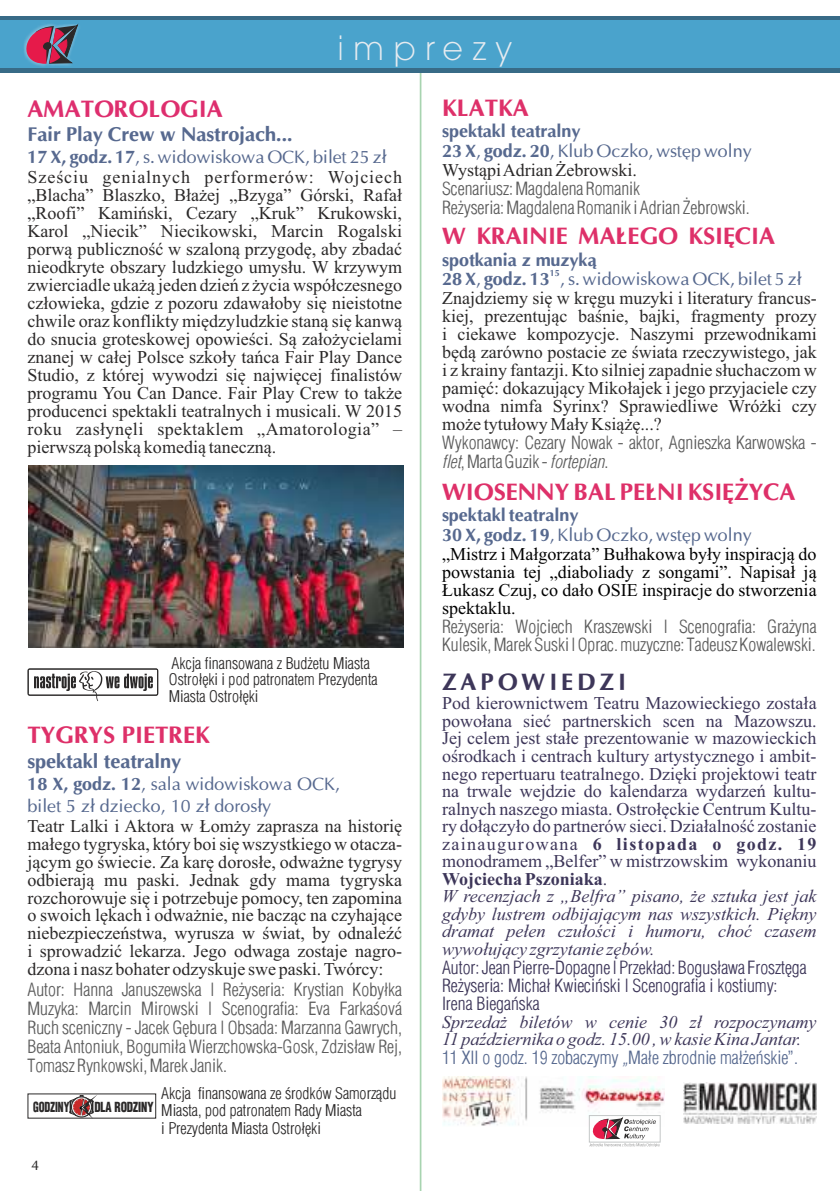
<style>
.page{position:relative;width:840px;height:1191px;background:#fff}
.page>*{position:absolute;margin:0;border:0;box-sizing:border-box;transform-origin:0 0}
.t1{font:32px "EFN Straight New";letter-spacing:.29em;color:#e6ebf0}
.t2{font:700 24px "Ottawapl";color:#de3069}
.t3{font:700 24px "Ottawapl";color:#de2e6e}
.t4{font:700 24px "Ottawapl";color:#3d3659}
.t5{font:700 20px "Ottawapl";color:#57698f}
.t6{font:18px/18px "Times New Roman";color:#2b2929;text-align:justify}
.t7{font:18px/17.6px "Times New Roman";color:#3d3659}
.t8{font:18px/18.8px "Switz Cond Lightpl";color:#5c5c5c}
.t9{font:18px/18px "Times New Roman";color:#000;text-align:justify}
.t10{font:18px/22px "Ottawapl";color:#57698f}
.t11{font:700 18px/19.8px "Ottawapl";color:#57698f}
.t12{font:18px/18.4px "Switz Cond Lightpl";color:#3d3659}
.t13{font:italic 18px/17.6px "Times New Roman";color:#3d3659}
.t14{font:18px "Switz Cond Lightpl";color:#57698f}
.t15{font:16px/16.8px "Switz Cond Lightpl";color:#2b2929}
.t16{font:14px "Ottawapl";color:#2b2929}
.t17{font:13.8px "Switz Cond Blackpl";color:#2b2929;scale:.83 1}
.t18{font:13.8px "Switz Cond Blackpl";color:#2b2929;scale:.77 1}
.t19{font:700 9px "Ottawapl";color:#57698f}
.s1{font-weight:700}
.s2{font-weight:400}
.s3{font-style:italic}
</style>
<div class="page">
<hr style="left:419px;top:71px;width:2px;height:1120px;background:#a8d4b0">
<div style="left:0;top:16px;width:839px;height:57px;background:#386b87"></div>
<div style="left:0;top:21px;width:839px;height:47px;background:#4aa3cc"></div>
<svg style="left:24px;top:23px;width:55px;height:43px"></svg>
<svg style="left:27px;top:1093px;width:129px;height:25px"></svg>
<img style="left:28px;top:465px;width:375px;height:182px">
<svg style="left:28px;top:668px;width:130px;height:33px"></svg>
<img style="left:442px;top:1076px;width:222px;height:50px">
<img style="left:683px;top:1082px;width:132px;height:41px">
<div style="left:588px;top:1115px;width:72px;height:27px;border:1px solid #c4c7c7"></div>
<svg style="left:587px;top:1116px;width:72px;height:31px"></svg>
<h1 class="t1" style="left:337px;top:36px;width:176px">imprezy</h1>
<h2 class="t3" style="left:28px;top:98px;width:196px">AMATOROLOGIA</h2>
<p class="t5" style="left:28px;top:126px;width:266px">Fair Play Crew w Nastrojach...</p>
<p class="t10" style="left:28px;top:148px;width:360px"><span class="s1">17 X, godz. 17</span>, s. widowiskowa OCK, bilet 25 zł</p>
<p class="t6" style="left:27px;top:170px;width:376px">Sześciu genialnych performerów: Wojciech „Blacha” Blaszko, Błażej „Bzyga” Górski, Rafał „Roofi” Kamiński, Cezary „Kruk” Krukowski, Karol „Niecik” Niecikowski, Marcin Rogalski porwą publiczność w szaloną przygodę, aby zbadać nieodkryte obszary ludzkiego umysłu. W krzywym zwierciadle ukażą jeden dzień z życia współczesnego człowieka, gdzie z pozoru zdawałoby się nieistotne chwile oraz konflikty międzyludzkie staną się kanwą do snucia groteskowej opowieści. Są założycielami znanej w całej Polsce szkoły tańca Fair Play Dance Studio, z której wywodzi się najwięcej finalistów programu You Can Dance. Fair Play Crew to także producenci spektakli teatralnych i musicali. W 2015 roku zasłynęli spektaklem „Amatorologia” – pierwszą polską komedią taneczną.</p>
<p class="t15" style="left:169px;top:655px;width:210px">Akcja finansowana z Budżetu Miasta<br>Ostrołęki i pod patronatem Prezydenta<br>Miasta Ostrołęki</p>
<h2 class="t2" style="left:27px;top:724px;width:184px">TYGRYS PIETREK</h2>
<p class="t5" style="left:27px;top:752px;width:155px">spektakl teatralny</p>
<p class="t10" style="left:27px;top:774px;width:314px"><span class="s1">18 X, godz. 12</span>, sala widowiskowa OCK, bilet 5 zł dziecko, 10 zł dorosły</p>
<p class="t6" style="left:27px;top:818px;width:376px">Teatr Lalki i Aktora w Łomży zaprasza na historię małego tygryska, który boi się wszystkiego w otacza&shy;jącym go świecie. Za karę dorosłe, odważne tygrysy odbierają mu paski. Jednak gdy mama tygryska rozchorowuje się i potrzebuje pomocy, ten zapomina o swoich lękach i odważnie, nie bacząc na czyhające niebezpieczeństwa, wyrusza w świat, by odnaleźć i sprowadzić lekarza. Jego odwaga zostaje nagro&shy;dzona i nasz bohater odzyskuje swe paski. Twórcy:</p>
<p class="t8" style="left:27px;top:981px;width:376px;text-align:justify">Autor: Hanna Januszewska l Reżyseria: Krystian Kobyłka Muzyka: Marcin Mirowski l Scenografia: Eva Farkaśová Ruch sceniczny - Jacek Gębura l Obsada: Marzanna Gawrych, Beata Antoniuk, Bogumiła Wierzchowska-Gosk, Zdzisław Rej, Tomasz Rynkowski, Marek Janik.</p>
<p class="t15" style="left:161px;top:1085px;width:236px">Akcja finansowana ze środków Samorządu<br>Miasta, pod patronatem Rady Miasta</p>
<p class="t15" style="left:161px;top:1121px;width:161px">i Prezydenta Miasta Ostrołęki</p>
<p class="t16" style="left:31px;top:1159px;width:9px">4</p>
<p class="t18" style="left:33px;top:1101px;width:49px">GODZINY</p>
<p class="t17" style="left:94px;top:1101px;width:73px">DLA RODZINY</p>
<h2 class="t2" style="left:442px;top:97px;width:88px">KLATKA</h2>
<p class="t11" style="left:442px;top:123px;width:311px">spektakl teatralny<br>23 X<span class="s2">,</span> godz. 20<span class="s2">, Klub Oczko, wstęp wolny</span></p>
<p class="t6" style="left:442px;top:162px;width:196px">Wystąpi Adrian Żebrowski.</p>
<p class="t8" style="left:442px;top:180px;width:309px">Scenariusz: Magdalena Romanik<br>Reżyseria: Magdalena Romanik i Adrian Żebrowski.</p>
<h2 class="t2" style="left:442px;top:226px;width:334px">W KRAINIE MAŁEGO KSIĘCIA</h2>
<p class="t11" style="left:442px;top:251px;width:156px">spotkania z muzyką</p>
<p class="t19" style="left:549px;top:269px;width:11px">15</p>
<p class="t10" style="left:442px;top:270px;width:361px"><span class="s1">28 X</span>, <span class="s1">godz. 13</span> , s. widowiskowa OCK, bilet 5 zł</p>
<p class="t6" style="left:442px;top:291px;width:376px">Znajdziemy się w kręgu muzyki i literatury francus&shy;kiej, prezentując baśnie, bajki, fragmenty prozy i ciekawe kompozycje. Naszymi przewodnikami będą zarówno postacie ze świata rzeczywistego, jak i z krainy fantazji. Kto silniej zapadnie słuchaczom w pamięć: dokazujący Mikołajek i jego przyjaciele czy wodna nimfa Syrinx? Sprawiedliwe Wróżki czy może tytułowy Mały Książę...?</p>
<p class="t8" style="left:442px;top:434px;width:376px">Wykonawcy: Cezary Nowak - aktor, Agnieszka Karwowska - <span class="s3">flet</span>, Marta Guzik - <span class="s3">fortepian</span>.</p>
<h2 class="t2" style="left:442px;top:481px;width:354px">WIOSENNY BAL PEŁNI KSIĘŻYCA</h2>
<p class="t11" style="left:442px;top:507px;width:311px">spektakl teatralny<br>30 X, godz. 19<span class="s2">, Klub Oczko, wstęp wolny</span></p>
<p class="t9" style="left:442px;top:546px;width:376px">„Mistrz i Małgorzata” Bułhakowa były inspiracją do powstania tej „diaboliady z songami”. Napisał ją Łukasz Czuj, co dało OSIE inspiracje do stworzenia spektaklu.</p>
<p class="t8" style="left:442px;top:618px;width:376px">Reżyseria: Wojciech Kraszewski l Scenografia: Grażyna<br>Kulesik, Marek Suski l Oprac. muzyczne: Tadeusz Kowalewski.</p>
<h2 class="t4" style="left:442px;top:671px;width:185px">Z A P O W I E D Z I</h2>
<p class="t7" style="left:442px;top:696px;width:376px">Pod kierownictwem Teatru Mazowieckiego została powołana sieć partnerskich scen na Mazowszu.<br>Jej celem jest stałe prezentowanie w mazowieckich ośrodkach i centrach kultury artystycznego i ambit&shy;nego repertuaru teatralnego. Dzięki projektowi teatr na trwale wejdzie do kalendarza wydarzeń kultu&shy;ralnych naszego miasta. Ostrołęckie Centrum Kultu&shy;ry dołączyło do partnerów sieci. Działalność zostanie zainaugurowana <span class="s1">6 listopada o godz. 19 </span>monodramem „Belfer” w mistrzowskim wykonaniu <span class="s1">Wojciecha Pszoniaka</span>.<br><span class="s3">W recenzjach z „Belfra” pisano, że sztuka jest jak gdyby lustrem odbijającym nas wszystkich. Piękny dramat pełen czułości i humoru, choć czasem wywołujący zgrzytanie zębów.</span></p>
<p class="t12" style="left:442px;top:959px;width:366px">Autor: Jean Pierre-Dopagne l Przekład: Bogusława Frosztęga<br>Reżyseria: Michał Kwieciński l Scenografia i kostiumy:<br>Irena Biegańska</p>
<p class="t13" style="left:442px;top:1014px;width:376px">Sprzedaż biletów w cenie 30 zł rozpoczynamy<br>11 października o godz. 15.00 , w kasie Kina Jantar.</p>
<p class="t14" style="left:442px;top:1050px;width:357px">11 XII o godz. 19 zobaczymy <span class="s3">„</span>Małe zbrodnie małżeńskie”.</p>
</div>
